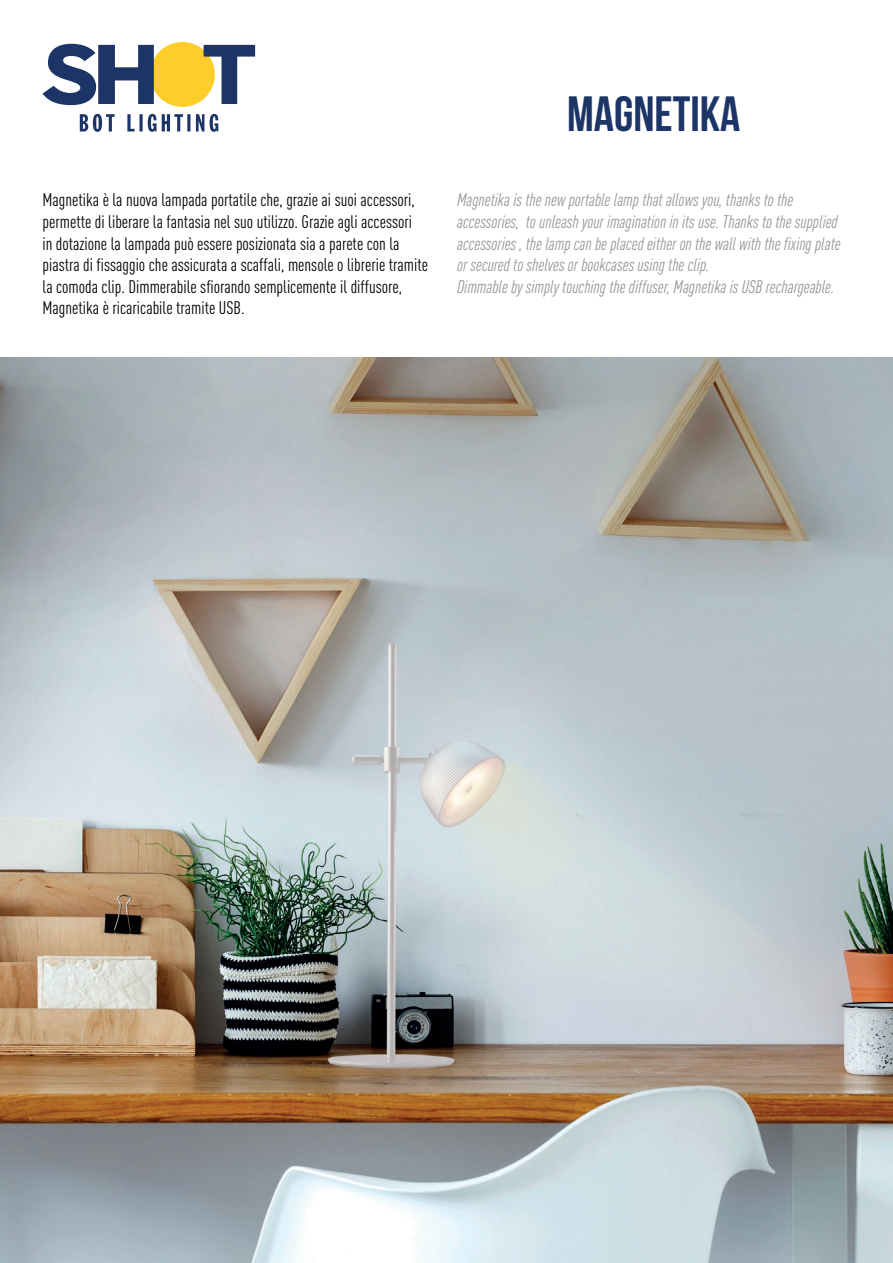
<style>
.page{position:relative;width:893px;height:1263px;background:#fff}
.page>*{position:absolute;margin:0;border:0;box-sizing:border-box;transform-origin:0 0}
.t1{font:49.5px "Bebas Neue";color:#1c3566}
.t2{font:condensed 18px/21.6px "DIN Pro";color:#000001}
.t3{font:italic condensed 18px/21.6px "DIN Pro";color:#939598}
</style>
<div class="page">
<img style="left:0;top:358px;width:893px;height:905px">
<div style="left:150px;top:42px;width:65px;height:65px;background:#fecd29;border-radius:50%"></div>
<svg style="left:43px;top:44px;width:111px;height:61px"></svg>
<svg style="left:204px;top:45px;width:51px;height:59px"></svg>
<svg style="left:80px;top:114px;width:138px;height:18px"></svg>
<h1 class="t1" style="left:567px;top:86px;width:175px">MAGNETIKA</h1>
<p class="t2" style="left:43px;top:188px;width:387px">Magnetika è la nuova lampada portatile che, grazie ai suoi accessori, permette di liberare la fantasia nel suo utilizzo. Grazie agli accessori<br>in dotazione la lampada può essere posizionata sia a parete con la piastra di fissaggio che assicurata a scaffali, mensole o librerie tramite la comoda clip. Dimmerabile sfiorando semplicemente il diffusore, Magnetika è ricaricabile tramite USB.</p>
<p class="t3" style="left:457px;top:188px;width:385px">Magnetika is the new portable lamp that allows you, thanks to the accessories, to unleash your imagination in its use. Thanks to the supplied accessories , the lamp can be placed either on the wall with the fixing plate or secured to shelves or bookcases using the clip.<br>Dimmable by simply touching the diffuser, Magnetika is USB rechargeable.</p>
</div>
